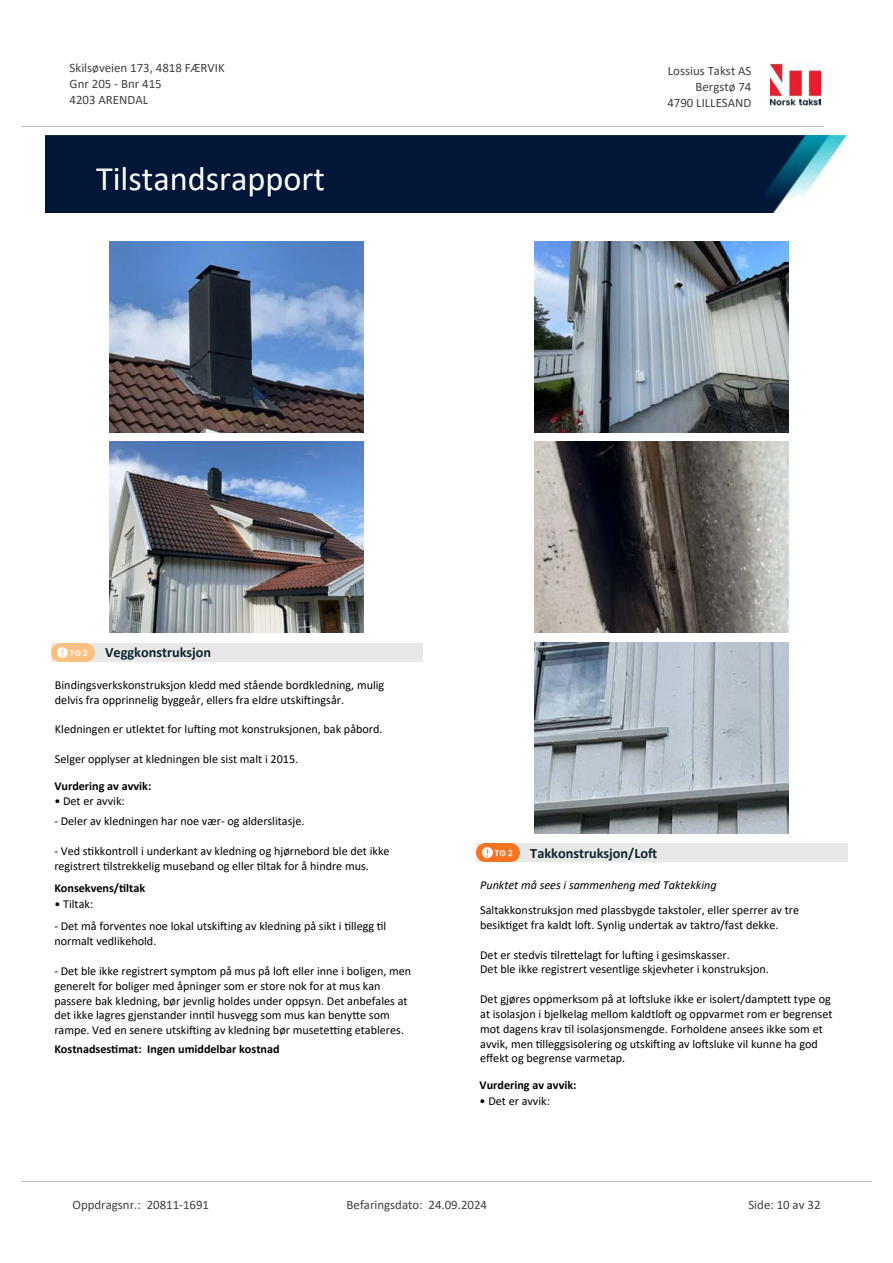
<style>
.page{position:relative;width:893px;height:1263px;background:#fff}
.page>*{position:absolute;margin:0;border:0;box-sizing:border-box;transform-origin:0 0}
.t1{font:34.35px "Calibri";color:#fff}
.t2{font:700 14.25px "Calibri";color:#0f252c}
.t3{font:12.9px/15.8px "Calibri";color:#404040}
.t4{font:12.15px/14.9px "Calibri";color:#000}
.t5{font:700 12.15px "Calibri";color:#000}
.t6{font:italic 12.15px "Calibri";color:#000}
</style>
<div class="page">
<img style="left:109px;top:241px;width:254px;height:191px">
<img style="left:109px;top:442px;width:254px;height:191px">
<div style="left:51px;top:643px;width:372px;height:18px;background:#e8e8e8"></div>
<img style="left:51px;top:643px;width:43px;height:18px">
<img style="left:534px;top:241px;width:254px;height:191px">
<img style="left:534px;top:442px;width:254px;height:191px">
<img style="left:534px;top:642px;width:254px;height:191px">
<div style="left:477px;top:843px;width:371px;height:19px;background:#e8e8e8"></div>
<svg style="left:481px;top:843px;width:39px;height:14px"></svg>
<img style="left:477px;top:844px;width:42px;height:18px">
<img style="left:770px;top:63px;width:51px;height:43px">
<hr style="left:21px;top:127px;width:802px;height:1px;background:#c0c0c0">
<img style="left:46px;top:135px;width:800px;height:78px">
<hr style="left:21px;top:1181px;width:851px;height:1px;background:#c0c0c0">
<p class="t3" style="left:70px;top:60px;width:157px">Skilsøveien 173, 4818 FÆRVIK<br>Gnr 205 - Bnr 415<br>4203 ARENDAL</p>
<p class="t3" style="left:668px;top:63px;width:85px">Lossius Takst AS</p>
<p class="t3" style="left:695px;top:78px;width:57px">Bergstø 74</p>
<p class="t3" style="left:667px;top:94px;width:86px">4790 LILLESAND</p>
<h1 class="t1" style="left:96px;top:155px;width:230px">Tilstandsrapport</h1>
<p class="t2" style="left:105px;top:642px;width:108px">Veggkonstruksjon</p>
<p class="t4" style="left:55px;top:677px;width:331px">Bindingsverkskonstruksjon kledd med stående bordkledning, mulig delvis fra opprinnelig byggeår, ellers fra eldre utski昀琀ingsår.</p>
<p class="t4" style="left:55px;top:722px;width:329px">Kledningen er utlektet for lu昀琀ing mot konstruksjonen, bak påbord.</p>
<p class="t4" style="left:55px;top:751px;width:245px">Selger opplyser at kledningen ble sist malt i 2015.</p>
<p class="t5" style="left:54px;top:777px;width:98px">Vurdering av avvik:</p>
<p class="t4" style="left:54px;top:794px;width:72px">• Det er avvik:</p>
<p class="t4" style="left:54px;top:814px;width:252px">- Deler av kledningen har noe vær- og alderslitasje.</p>
<p class="t4" style="left:54px;top:843px;width:337px">- Ved s琀椀kkontroll i underkant av kledning og hjørnebord ble det ikke registrert 琀椀lstrekkelig museband og eller 琀椀ltak for å hindre mus.</p>
<p class="t5" style="left:54px;top:879px;width:92px">Konsekvens/琀椀ltak</p>
<p class="t4" style="left:54px;top:896px;width:40px">• Tiltak:</p>
<p class="t4" style="left:54px;top:919px;width:334px">- Det må forventes noe lokal utski昀琀ing av kledning på sikt i 琀椀llegg 琀椀l normalt vedlikehold.</p>
<p class="t4" style="left:54px;top:963px;width:358px">- Det ble ikke registrert symptom på mus på lo昀琀 eller inne i boligen, men generelt for boliger med åpninger som er store nok for at mus kan passere bak kledning, bør jevnlig holdes under oppsyn. Det anbefales at det ikke lagres gjenstander inn琀椀l husvegg som mus kan beny琀琀e som rampe. Ved en senere utski昀琀ing av kledning bør musete琀紀ng etableres.</p>
<p class="t5" style="left:54px;top:1041px;width:227px">Kostnadses琀椀mat: Ingen umiddelbar kostnad</p>
<p class="t2" style="left:530px;top:843px;width:128px">Takkonstruksjon/Lo昀琀</p>
<p class="t6" style="left:480px;top:877px;width:238px">Punktet må sees i sammenheng med Taktekking</p>
<p class="t4" style="left:480px;top:902px;width:320px">Saltakkonstruksjon med plassbygde takstoler, eller sperrer av tre besik琀椀get fra kaldt lo昀琀. Synlig undertak av taktro/fast dekke.</p>
<p class="t4" style="left:480px;top:947px;width:290px">Det er stedvis 琀椀lre琀琀elagt for lu昀琀ing i gesimskasser.<br>Det ble ikke registrert vesentlige skjevheter i konstruksjon.</p>
<p class="t4" style="left:480px;top:991px;width:354px">Det gjøres oppmerksom på at lo昀琀sluke ikke er isolert/dampte琀琀 type og at isolasjon i bjelkelag mellom kaldtlo昀琀 og oppvarmet rom er begrenset mot dagens krav 琀椀l isolasjonsmengde. Forholdene ansees ikke som et avvik, men 琀椀lleggsisolering og utski昀琀ing av lo昀琀sluke vil kunne ha god<br>e昀昀ekt og begrense varmetap.</p>
<p class="t5" style="left:480px;top:1076px;width:98px">Vurdering av avvik:</p>
<p class="t4" style="left:480px;top:1093px;width:72px">• Det er avvik:</p>
<p class="t3" style="left:72px;top:1197px;width:138px">Oppdragsnr.: 20811-1691</p>
<p class="t3" style="left:347px;top:1197px;width:142px">Befaringsdato: 24.09.2024</p>
<p class="t3" style="left:748px;top:1197px;width:74px">Side: 10 av 32</p>
</div>
